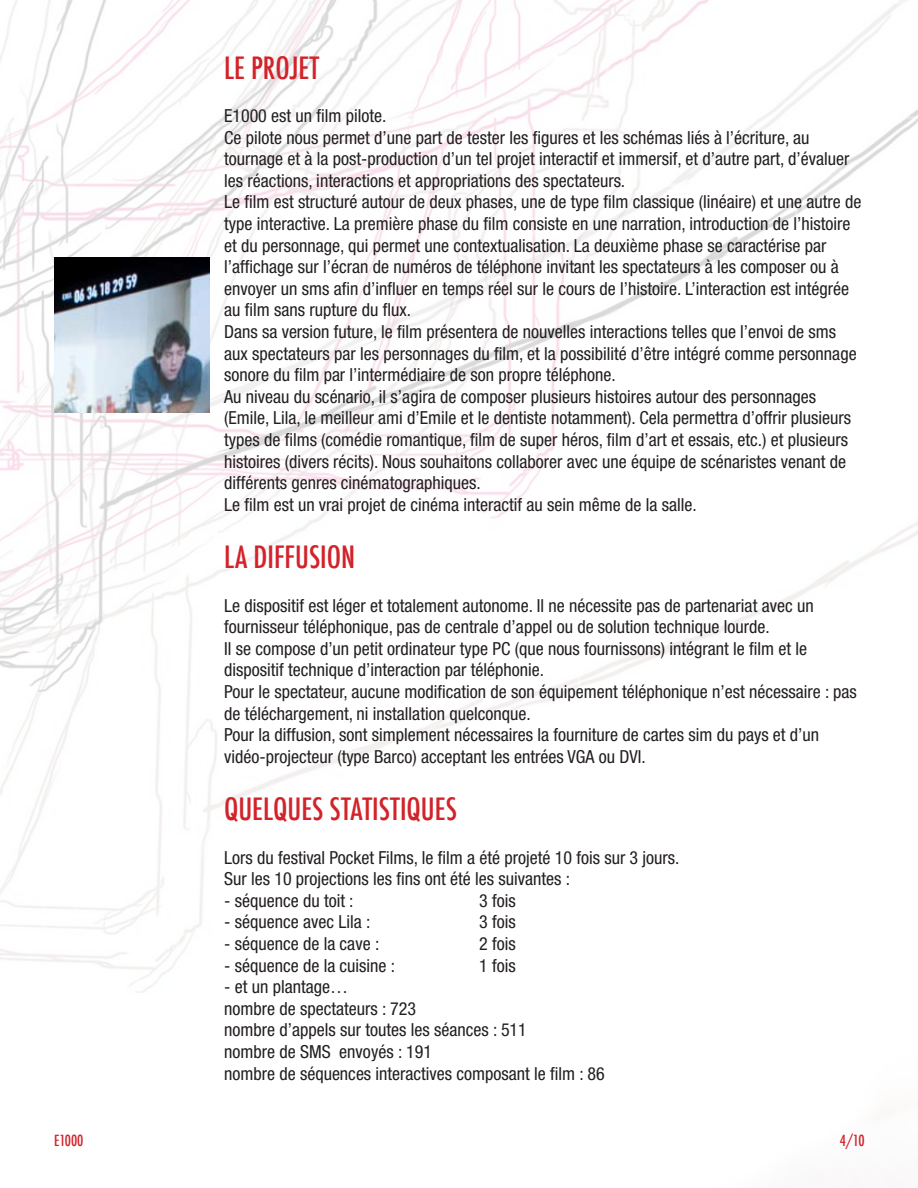
<style>
.page{position:relative;width:918px;height:1188px;background:#fff}
.page>*{position:absolute;margin:0;border:0;box-sizing:border-box;transform-origin:0 0}
.t1{font:500 condensed 30px "Futura";color:#d2232a}
.t2{font:condensed 18px/21.6px "Helvetica Neue";color:#231f20}
.t3{font:500 condensed 15px "Futura";color:#d2232a}
</style>
<div class="page">
<img style="left:0;top:0;width:918px;height:993px">
<img style="left:54px;top:258px;width:155px;height:155px">
<h1 class="t1" style="left:224px;top:49px;width:97px">LE PROJET</h1>
<p class="t2" style="left:224px;top:105px;width:639px">E1000 est un film pilote.<br>Ce pilote nous permet d’une part de tester les figures et les schémas liés à l’écriture, au tournage et à la post-production d’un tel projet interactif et immersif, et d’autre part, d’évaluer les réactions, interactions et appropriations des spectateurs.<br>Le film est structuré autour de deux phases, une de type film classique (linéaire) et une autre de type interactive. La première phase du film consiste en une narration, introduction de l’histoire et du personnage, qui permet une contextualisation. La deuxième phase se caractérise par l’affichage sur l’écran de numéros de téléphone invitant les spectateurs à les composer ou à envoyer un sms afin d’influer en temps réel sur le cours de l’histoire. L’interaction est intégrée au film sans rupture du flux.<br>Dans sa version future, le film présentera de nouvelles interactions telles que l’envoi de sms aux spectateurs par les personnages du film, et la possibilité d’être intégré comme personnage sonore du film par l’intermédiaire de son propre téléphone.<br>Au niveau du scénario, il s’agira de composer plusieurs histoires autour des personnages (Emile, Lila, le meilleur ami d’Emile et le dentiste notamment). Cela permettra d’offrir plusieurs types de films (comédie romantique, film de super héros, film d’art et essais, etc.) et plusieurs histoires (divers récits). Nous souhaitons collaborer avec une équipe de scénaristes venant de différents genres cinématographiques.<br>Le film est un vrai projet de cinéma interactif au sein même de la salle.</p>
<h1 class="t1" style="left:224px;top:538px;width:133px">LA DIFFUSION</h1>
<p class="t2" style="left:224px;top:594px;width:634px">Le dispositif est léger et totalement autonome. Il ne nécessite pas de partenariat avec un fournisseur téléphonique, pas de centrale d’appel ou de solution technique lourde.<br>Il se compose d’un petit ordinateur type PC (que nous fournissons) intégrant le film et le dispositif technique d’interaction par téléphonie.<br>Pour le spectateur, aucune modification de son équipement téléphonique n’est nécessaire : pas de téléchargement, ni installation quelconque.<br>Pour la diffusion, sont simplement nécessaires la fourniture de cartes sim du pays et d’un vidéo-projecteur (type Barco) acceptant les entrées VGA ou DVI.</p>
<h1 class="t1" style="left:224px;top:790px;width:28px">QUELQUES</h1>
<h1 class="t1" style="left:330px;top:790px;width:91px">STATISTIQUES</h1>
<p class="t2" style="left:224px;top:846px;width:457px">Lors du festival Pocket Films, le film a été projeté 10 fois sur 3 jours.<br>Sur les 10 projections les fins ont été les suivantes :</p>
<p class="t2" style="left:224px;top:890px;width:131px">- séquence du toit :</p>
<p class="t2" style="left:479px;top:890px;width:38px">3 fois</p>
<p class="t2" style="left:224px;top:911px;width:148px">- séquence avec Lila :</p>
<p class="t2" style="left:479px;top:911px;width:38px">3 fois</p>
<p class="t2" style="left:224px;top:933px;width:157px">- séquence de la cave :</p>
<p class="t2" style="left:479px;top:933px;width:38px">2 fois</p>
<p class="t2" style="left:224px;top:954px;width:173px">- séquence de la cuisine :</p>
<p class="t2" style="left:479px;top:954px;width:38px">1 fois</p>
<p class="t2" style="left:224px;top:976px;width:382px">- et un plantage…<br>nombre de spectateurs : 723<br>nombre d’appels sur toutes les séances : 511<br>nombre de SMS envoyés : 191<br>nombre de séquences interactives composant le film : 86</p>
<p class="t3" style="left:54px;top:1131px;width:31px">E1000</p>
<p class="t3" style="left:840px;top:1131px;width:26px">4/10</p>
</div>
